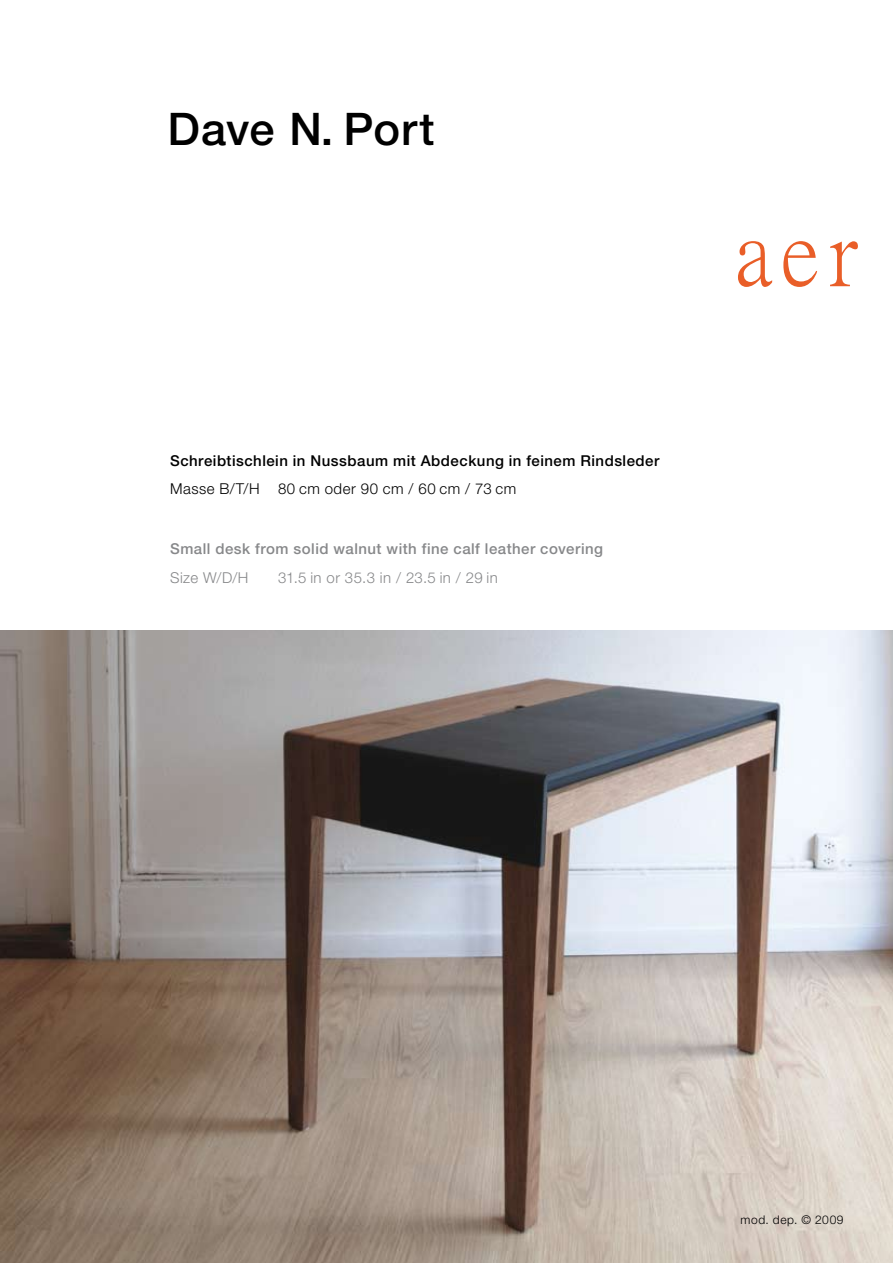
<style>
.page{position:relative;width:893px;height:1263px;background:#fff}
.page>*{position:absolute;margin:0;border:0;box-sizing:border-box;transform-origin:0 0}
.t1{font:500 45px "Helvetica Neue LT Std";letter-spacing:.01em;color:#000}
.t2{font:500 15px "Helvetica Neue LT Std";letter-spacing:.03em;color:#000}
.t3{font:500 15px "Helvetica Neue LT Std";letter-spacing:.03em;color:#87888a}
.t4{font:300 15px "Helvetica Neue LT Std";letter-spacing:.03em;color:#87888a}
.t5{font:300 15px "Helvetica Neue LT Std";letter-spacing:.035em;color:#000}
.t6{font:300 12px "Helvetica Neue LT Std";letter-spacing:.045em;color:#000}
</style>
<div class="page">
<img style="left:0;top:631px;width:893px;height:632px">
<svg style="left:738px;top:241px;width:34px;height:46px"></svg>
<svg style="left:783px;top:241px;width:34px;height:46px"></svg>
<svg style="left:830px;top:241px;width:28px;height:45px"></svg>
<h1 class="t1" style="left:168px;top:102px;width:268px">Dave N. Port</h1>
<p class="t2" style="left:170px;top:451px;width:491px">Schreibtischlein in Nussbaum mit Abdeckung in feinem Rindsleder</p>
<p class="t5" style="left:170px;top:480px;width:348px">Masse B/T/H 80 cm oder 90 cm / 60 cm / 73 cm</p>
<p class="t3" style="left:170px;top:540px;width:434px">Small desk from solid walnut with fine calf leather covering</p>
<p class="t4" style="left:170px;top:568px;width:80px">Size W/D/H</p>
<p class="t4" style="left:278px;top:568px;width:221px">31.5 in or 35.3 in / 23.5 in / 29 in</p>
<p class="t6" style="left:741px;top:1213px;width:105px">mod. dep. © 2009</p>
</div>
